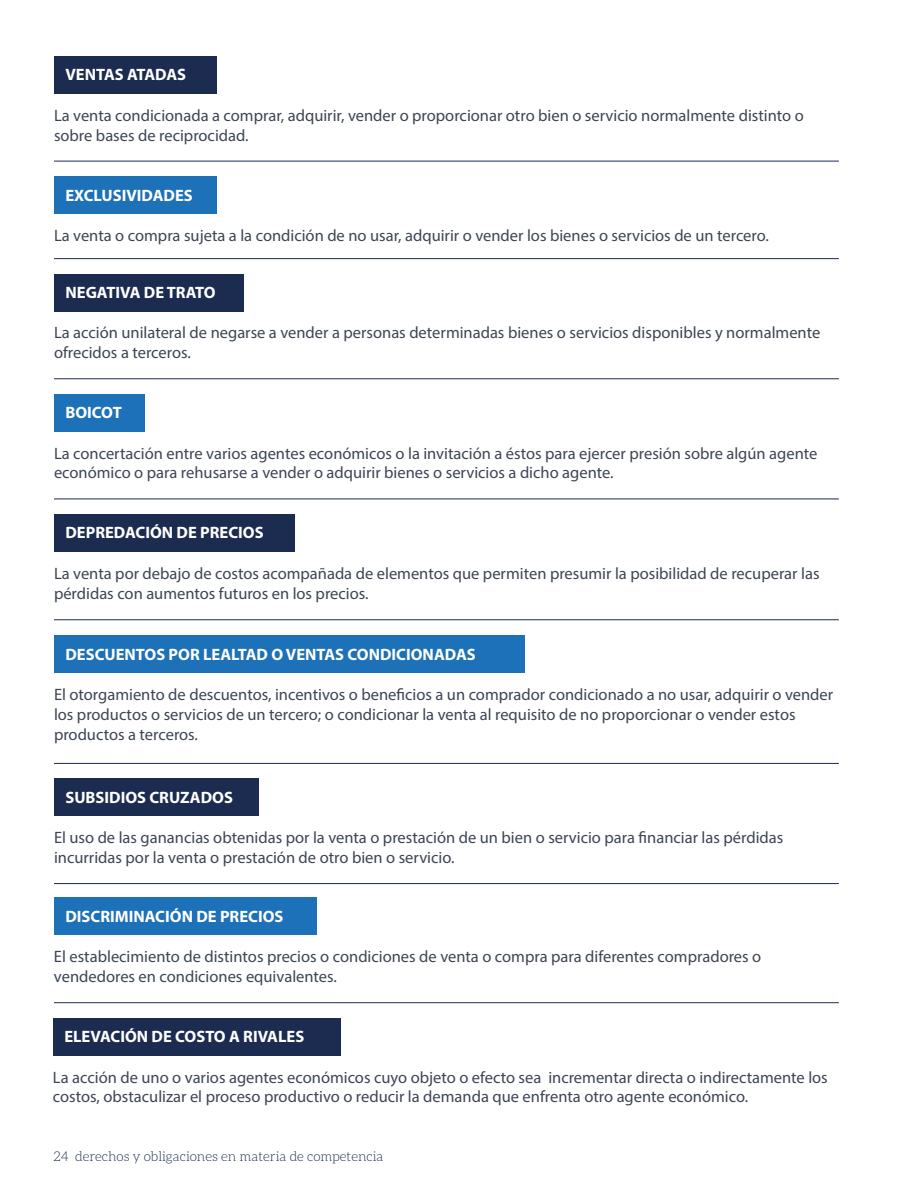
<style>
.page{position:relative;width:918px;height:1188px;background:#fff}
.page>*{position:absolute;margin:0;border:0;box-sizing:border-box;transform-origin:0 0}
.t1{font:16.5px/19.8px "Myriad Pro";color:#3d4554}
.t2{font:700 16.5px "Myriad Pro";color:#fff}
.t3{font:300 13.5px "Aleo";color:#1b304f}
</style>
<div class="page">
<div style="left:54px;top:779px;width:204px;height:37px;background:#1c2c50"></div>
<div style="left:54px;top:636px;width:470px;height:37px;background:#1d71b8"></div>
<hr style="left:54px;top:883px;width:785px;height:1px;background:#1c2c50">
<hr style="left:54px;top:763px;width:785px;height:1px;background:#1c2c50">
<hr style="left:54px;top:619px;width:785px;height:1px;background:#1c2c50">
<div style="left:53px;top:1018px;width:287px;height:37px;background:#1c2c50"></div>
<div style="left:54px;top:898px;width:263px;height:37px;background:#1d71b8"></div>
<hr style="left:54px;top:1002px;width:785px;height:1px;background:#1c2c50">
<div style="left:54px;top:56px;width:163px;height:38px;background:#1c2c50"></div>
<div style="left:54px;top:274px;width:190px;height:37px;background:#1c2c50"></div>
<div style="left:54px;top:176px;width:163px;height:38px;background:#1d71b8"></div>
<hr style="left:54px;top:161px;width:785px;height:1px;background:#1c2c50">
<hr style="left:54px;top:258px;width:785px;height:1px;background:#1c2c50">
<hr style="left:54px;top:378px;width:785px;height:1px;background:#1c2c50">
<hr style="left:54px;top:499px;width:785px;height:1px;background:#1c2c50">
<div style="left:54px;top:394px;width:91px;height:37px;background:#1d71b8"></div>
<div style="left:54px;top:514px;width:240px;height:38px;background:#1c2c50"></div>
<p class="t2" style="left:65px;top:64px;width:122px">VENTAS ATADAS</p>
<p class="t1" style="left:54px;top:105px;width:751px">La venta condicionada a comprar, adquirir, vender o proporcionar otro bien o servicio normalmente distinto o sobre bases de reciprocidad.</p>
<p class="t2" style="left:65px;top:184px;width:129px">EXCLUSIVIDADES</p>
<p class="t1" style="left:54px;top:225px;width:716px">La venta o compra sujeta a la condición de no usar, adquirir o vender los bienes o servicios de un tercero.</p>
<p class="t2" style="left:65px;top:282px;width:152px">NEGATIVA DE TRATO</p>
<p class="t1" style="left:54px;top:323px;width:768px">La acción unilateral de negarse a vender a personas determinadas bienes o servicios disponibles y normalmente ofrecidos a terceros.</p>
<p class="t2" style="left:65px;top:402px;width:58px">BOICOT</p>
<p class="t1" style="left:54px;top:443px;width:765px">La concertación entre varios agentes económicos o la invitación a éstos para ejercer presión sobre algún agente económico o para rehusarse a vender o adquirir bienes o servicios a dicho agente.</p>
<p class="t2" style="left:65px;top:522px;width:200px">DEPREDACIÓN DE PRECIOS</p>
<p class="t1" style="left:54px;top:563px;width:767px">La venta por debajo de costos acompañada de elementos que permiten presumir la posibilidad de recuperar las pérdidas con aumentos futuros en los precios.</p>
<p class="t2" style="left:65px;top:644px;width:412px">DESCUENTOS POR LEALTAD O VENTAS CONDICIONADAS</p>
<p class="t1" style="left:54px;top:685px;width:781px">El otorgamiento de descuentos, incentivos o beneficios a un comprador condicionado a no usar, adquirir o vender los productos o servicios de un tercero; o condicionar la venta al requisito de no proporcionar o vender estos productos a terceros.</p>
<p class="t2" style="left:65px;top:787px;width:169px">SUBSIDIOS CRUZADOS</p>
<p class="t1" style="left:54px;top:828px;width:731px">El uso de las ganancias obtenidas por la venta o prestación de un bien o servicio para financiar las pérdidas incurridas por la venta o prestación de otro bien o servicio.</p>
<p class="t2" style="left:65px;top:906px;width:219px">DISCRIMINACIÓN DE PRECIOS</p>
<p class="t1" style="left:54px;top:947px;width:709px">El establecimiento de distintos precios o condiciones de venta o compra para diferentes compradores o vendedores en condiciones equivalentes.</p>
<p class="t2" style="left:64px;top:1026px;width:241px">ELEVACIÓN DE COSTO A RIVALES</p>
<p class="t1" style="left:53px;top:1067px;width:776px">La acción de uno o varios agentes económicos cuyo objeto o efecto sea incrementar directa o indirectamente los costos, obstaculizar el proceso productivo o reducir la demanda que enfrenta otro agente económico.</p>
<p class="t3" style="left:53px;top:1149px;width:332px">24 derechos y obligaciones en materia de competencia</p>
</div>
